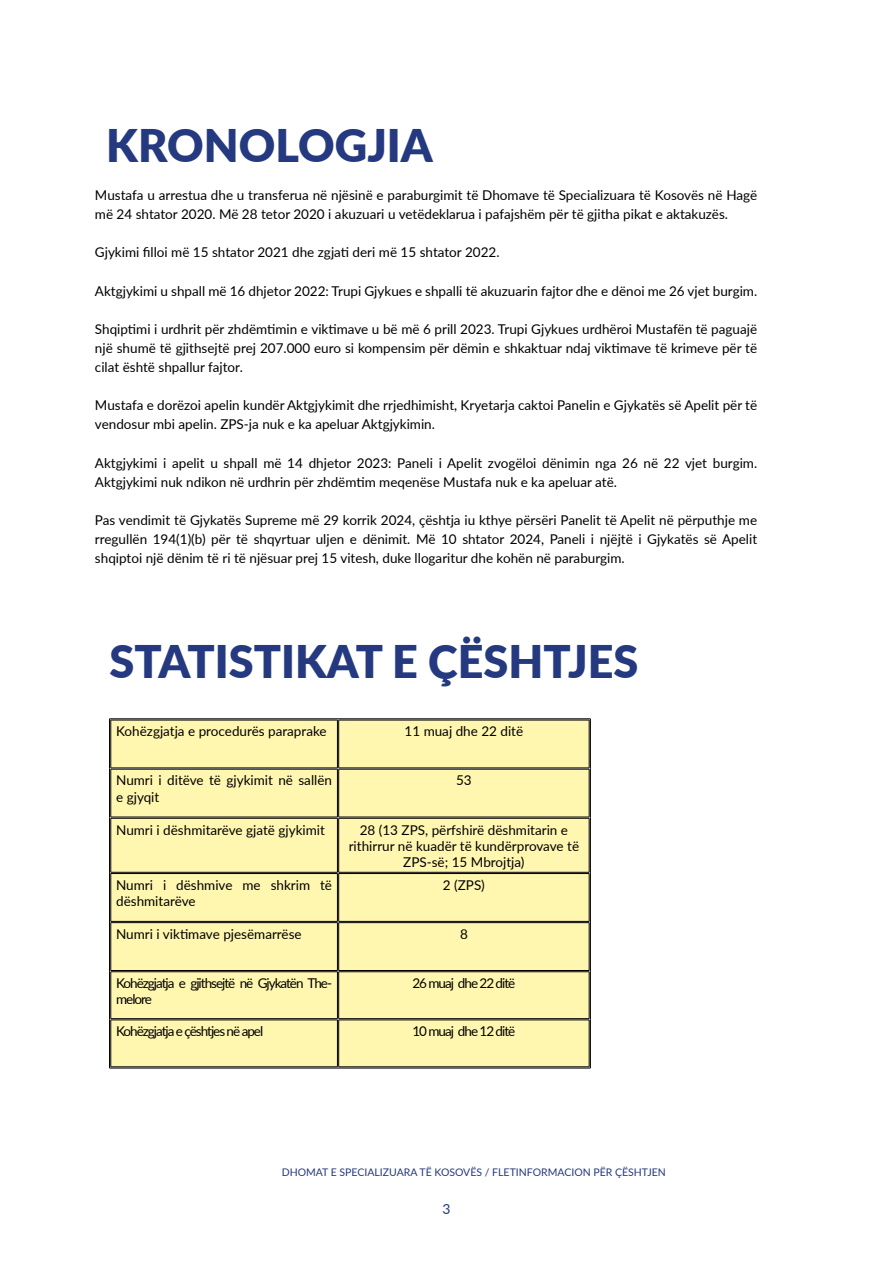
<style>
.page{position:relative;width:893px;height:1263px;background:#fff}
.page>*{position:absolute;margin:0;border:0;box-sizing:border-box;transform-origin:0 0}
.t1{font:900 45px "Lato";color:#24397f}
.t2{font:13.8px "Lato";color:#24397f}
.t3{font:13.5px/19.2px "Lato";color:#000}
.t4{font:13.5px/16.2px "Lato";letter-spacing:-.075em;color:#000}
.t5{font:10.5px "Lato";color:#24397f}
</style>
<div class="page">
<div style="left:112px;top:721px;width:477px;height:345px;background:#fff7b0"></div>
<hr style="left:338px;top:768px;width:252px;height:1px;background:#fff">
<hr style="left:109px;top:1018px;width:229px;height:2px;background:#fff">
<hr style="left:338px;top:817px;width:252px;height:1px;background:#fff">
<hr style="left:338px;top:872px;width:252px;height:2px;background:#fff">
<hr style="left:338px;top:921px;width:252px;height:2px;background:#fff">
<hr style="left:338px;top:970px;width:252px;height:2px;background:#fff">
<hr style="left:338px;top:1018px;width:252px;height:2px;background:#fff">
<hr style="left:109px;top:718px;width:229px;height:1px;background:#000">
<hr style="left:111px;top:720px;width:227px;height:1px;background:#000">
<hr style="left:109px;top:719px;width:1px;height:49px;background:#000">
<hr style="left:111px;top:720px;width:1px;height:48px;background:#000">
<hr style="left:338px;top:718px;width:252px;height:1px;background:#000">
<hr style="left:339px;top:720px;width:250px;height:1px;background:#000">
<hr style="left:337px;top:720px;width:1px;height:48px;background:#000">
<hr style="left:338px;top:720px;width:1px;height:48px;background:#000">
<hr style="left:589px;top:720px;width:1px;height:48px;background:#000">
<hr style="left:590px;top:719px;width:1px;height:49px;background:#000">
<hr style="left:111px;top:768px;width:227px;height:1px;background:#000">
<hr style="left:111px;top:769px;width:227px;height:1px;background:#000">
<hr style="left:109px;top:768px;width:1px;height:50px;background:#000">
<hr style="left:111px;top:769px;width:1px;height:48px;background:#000">
<hr style="left:339px;top:768px;width:250px;height:1px;background:#000">
<hr style="left:339px;top:769px;width:250px;height:1px;background:#000">
<hr style="left:337px;top:769px;width:1px;height:48px;background:#000">
<hr style="left:338px;top:769px;width:1px;height:48px;background:#000">
<hr style="left:589px;top:769px;width:1px;height:48px;background:#000">
<hr style="left:590px;top:768px;width:1px;height:50px;background:#000">
<hr style="left:111px;top:817px;width:227px;height:1px;background:#000">
<hr style="left:111px;top:818px;width:227px;height:1px;background:#000">
<hr style="left:109px;top:818px;width:1px;height:55px;background:#000">
<hr style="left:111px;top:818px;width:1px;height:54px;background:#000">
<hr style="left:111px;top:872px;width:227px;height:1px;background:#000">
<hr style="left:111px;top:873px;width:227px;height:1px;background:#000">
<hr style="left:109px;top:873px;width:1px;height:49px;background:#000">
<hr style="left:111px;top:874px;width:1px;height:47px;background:#000">
<hr style="left:111px;top:921px;width:227px;height:1px;background:#000">
<hr style="left:111px;top:922px;width:227px;height:1px;background:#000">
<hr style="left:109px;top:922px;width:1px;height:49px;background:#000">
<hr style="left:111px;top:923px;width:1px;height:47px;background:#000">
<hr style="left:111px;top:970px;width:227px;height:1px;background:#000">
<hr style="left:111px;top:971px;width:227px;height:1px;background:#000">
<hr style="left:109px;top:971px;width:1px;height:48px;background:#000">
<hr style="left:111px;top:972px;width:1px;height:46px;background:#000">
<hr style="left:111px;top:1018px;width:227px;height:1px;background:#000">
<hr style="left:111px;top:1020px;width:227px;height:1px;background:#000">
<hr style="left:109px;top:1019px;width:1px;height:49px;background:#000">
<hr style="left:111px;top:1020px;width:1px;height:47px;background:#000">
<hr style="left:111px;top:1066px;width:227px;height:1px;background:#000">
<hr style="left:109px;top:1068px;width:229px;height:1px;background:#000">
<hr style="left:339px;top:817px;width:250px;height:1px;background:#000">
<hr style="left:339px;top:818px;width:250px;height:1px;background:#000">
<hr style="left:337px;top:818px;width:1px;height:54px;background:#000">
<hr style="left:338px;top:818px;width:1px;height:54px;background:#000">
<hr style="left:589px;top:818px;width:1px;height:54px;background:#000">
<hr style="left:590px;top:818px;width:1px;height:55px;background:#000">
<hr style="left:339px;top:872px;width:250px;height:1px;background:#000">
<hr style="left:339px;top:873px;width:250px;height:1px;background:#000">
<hr style="left:337px;top:874px;width:1px;height:47px;background:#000">
<hr style="left:338px;top:874px;width:1px;height:47px;background:#000">
<hr style="left:589px;top:874px;width:1px;height:47px;background:#000">
<hr style="left:590px;top:873px;width:1px;height:49px;background:#000">
<hr style="left:339px;top:921px;width:250px;height:1px;background:#000">
<hr style="left:339px;top:922px;width:250px;height:1px;background:#000">
<hr style="left:337px;top:923px;width:1px;height:47px;background:#000">
<hr style="left:338px;top:923px;width:1px;height:47px;background:#000">
<hr style="left:589px;top:923px;width:1px;height:47px;background:#000">
<hr style="left:590px;top:922px;width:1px;height:49px;background:#000">
<hr style="left:339px;top:970px;width:250px;height:1px;background:#000">
<hr style="left:339px;top:971px;width:250px;height:1px;background:#000">
<hr style="left:337px;top:972px;width:1px;height:46px;background:#000">
<hr style="left:338px;top:972px;width:1px;height:46px;background:#000">
<hr style="left:589px;top:972px;width:1px;height:46px;background:#000">
<hr style="left:590px;top:971px;width:1px;height:48px;background:#000">
<hr style="left:339px;top:1018px;width:250px;height:1px;background:#000">
<hr style="left:339px;top:1020px;width:250px;height:1px;background:#000">
<hr style="left:337px;top:1020px;width:1px;height:47px;background:#000">
<hr style="left:338px;top:1020px;width:1px;height:47px;background:#000">
<hr style="left:589px;top:1020px;width:1px;height:47px;background:#000">
<hr style="left:590px;top:1019px;width:1px;height:49px;background:#000">
<hr style="left:339px;top:1066px;width:250px;height:1px;background:#000">
<hr style="left:338px;top:1068px;width:252px;height:1px;background:#000">
<h1 class="t1" style="left:106px;top:111px;width:328px">KRONOLOGJIA</h1>
<p class="t3" style="left:95px;top:185px;width:664px">Mustafa u arrestua dhe u transferua në njësinë e paraburgimit të Dhomave të Specializuara të Kosovës në Hagë më 24 shtator 2020. Më 28 tetor 2020 i akuzuari u vetëdeklarua i pafajshëm për të gjitha pikat e aktakuzës.</p>
<p class="t3" style="left:95px;top:242px;width:406px">Gjykimi filloi më 15 shtator 2021 dhe zgjati deri më 15 shtator 2022.</p>
<p class="t3" style="left:95px;top:280px;width:664px">Aktgjykimi u shpall më 16 dhjetor 2022: Trupi Gjykues e shpalli të akuzuarin fajtor dhe e dënoi me 26 vjet burgim.</p>
<p class="t3" style="left:95px;top:319px;width:664px;text-align:justify">Shqiptimi i urdhrit për zhdëmtimin e viktimave u bë më 6 prill 2023. Trupi Gjykues urdhëroi Mustafën të paguajë një shumë të gjithsejtë prej 207.000 euro si kompensim për dëmin e shkaktuar ndaj viktimave të krimeve për të cilat është shpallur fajtor.</p>
<p class="t3" style="left:95px;top:395px;width:664px">Mustafa e dorëzoi apelin kundër Aktgjykimit dhe rrjedhimisht, Kryetarja caktoi Panelin e Gjykatës së Apelit për të vendosur mbi apelin. ZPS-ja nuk e ka apeluar Aktgjykimin.</p>
<p class="t3" style="left:95px;top:453px;width:664px">Aktgjykimi i apelit u shpall më 14 dhjetor 2023: Paneli i Apelit zvogëloi dënimin nga 26 në 22 vjet burgim.<br>Aktgjykimi nuk ndikon në urdhrin për zhdëmtim meqenëse Mustafa nuk e ka apeluar atë.</p>
<p class="t3" style="left:95px;top:510px;width:664px;text-align:justify">Pas vendimit të Gjykatës Supreme më 29 korrik 2024, çështja iu kthye përsëri Panelit të Apelit në përputhje me rregullën 194(1)(b) për të shqyrtuar uljen e dënimit. Më 10 shtator 2024, Paneli i njëjtë i Gjykatës së Apelit shqiptoi një dënim të ri të njësuar prej 15 vitesh, duke llogaritur dhe kohën në paraburgim.</p>
<h1 class="t1" style="left:109px;top:628px;width:531px">STATISTIKAT E ÇËSHTJES</h1>
<p class="t3" style="left:116px;top:721px;width:212px">Kohëzgjatja e procedurës paraprake</p>
<p class="t3" style="left:405px;top:721px;width:120px">11 muaj dhe 22 ditë</p>
<p class="t3" style="left:116px;top:772px;width:217px;line-height:16.2px">Numri i ditëve të gjykimit në sallën e gjyqit</p>
<p class="t3" style="left:456px;top:770px;width:17px">53</p>
<p class="t3" style="left:116px;top:819px;width:210px">Numri i dëshmitarëve gjatë gjykimit</p>
<p class="t3" style="left:349px;top:821px;width:232px;line-height:16.2px;text-align:center">28 (13 ZPS, përfshirë dëshmitarin e rithirrur në kuadër të kundërprovave të<br>ZPS-së; 15 Mbrojtja)</p>
<p class="t3" style="left:116px;top:876px;width:217px;line-height:16.2px">Numri i dëshmive me shkrim të dëshmitarëve</p>
<p class="t3" style="left:443px;top:875px;width:44px">2 (ZPS)</p>
<p class="t3" style="left:116px;top:924px;width:187px">Numri i viktimave pjesëmarrëse</p>
<p class="t3" style="left:460px;top:924px;width:9px">8</p>
<p class="t4" style="left:116px;top:974px;width:217px">Kohëzgjatja e gjithsejtë në Gjykatën The&shy;melore</p>
<p class="t4" style="left:412px;top:974px;width:104px">26 muaj dhe 22 ditë</p>
<p class="t4" style="left:116px;top:1022px;width:149px">Kohëzgjatja e çështjes në apel</p>
<p class="t4" style="left:412px;top:1022px;width:104px">10 muaj dhe 12 ditë</p>
<p class="t5" style="left:282px;top:1164px;width:386px">DHOMAT E SPECIALIZUARA TË KOSOVËS / FLETINFORMACION PËR ÇËSHTJEN</p>
<p class="t2" style="left:442px;top:1199px;width:10px">3</p>
</div>
